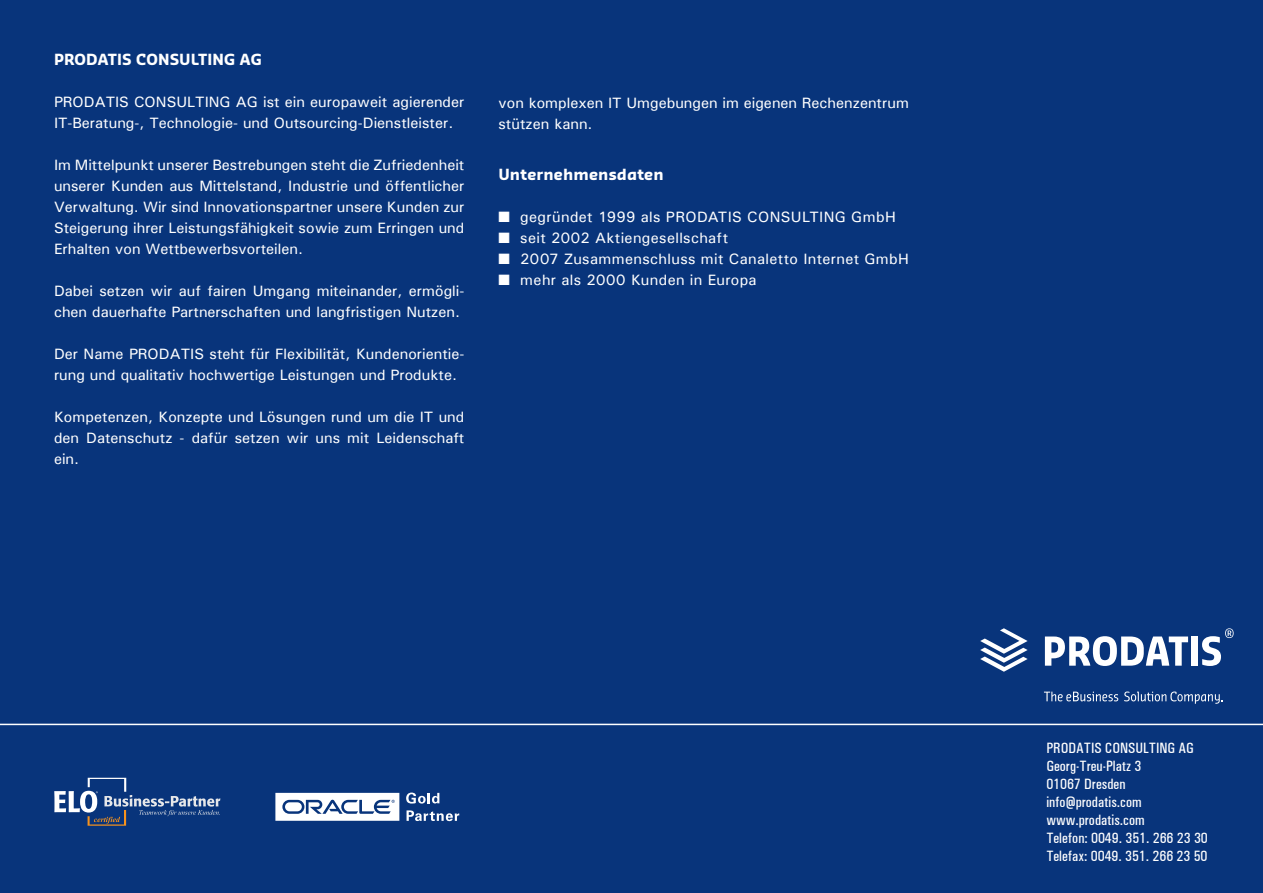
<style>
.page{position:relative;width:1263px;height:893px;background:#08347b}
.page>*{position:absolute;margin:0;border:0;box-sizing:border-box;transform-origin:0 0}
.t1{font:500 15px/21px "Univers";color:#fff}
.t2{font:500 condensed 15px/18px "Univers";color:#fff}
.t3{font:500 15px "Univers";letter-spacing:.025em;color:#fff}
.t4{font:500 15px "Univers";letter-spacing:.02em;color:#fff}
.t5{font:700 15px "Sansa";letter-spacing:.01em;color:#fff}
</style>
<div class="page">
<hr style="left:0;top:724px;width:1263px;height:1px;background:#fff">
<svg style="left:1045px;top:636px;width:143px;height:30px"></svg>
<div style="left:1191px;top:636px;width:6px;height:30px;background:#fff"></div>
<svg style="left:1202px;top:628px;width:31px;height:38px"></svg>
<svg style="left:980px;top:628px;width:47px;height:44px"></svg>
<svg style="left:1044px;top:692px;width:74px;height:9px"></svg>
<svg style="left:1124px;top:691px;width:98px;height:13px"></svg>
<svg style="left:54px;top:778px;width:166px;height:48px"></svg>
<svg style="left:406px;top:793px;width:33px;height:11px"></svg>
<svg style="left:275px;top:793px;width:124px;height:28px;background:#cfd7e5"></svg>
<svg style="left:406px;top:810px;width:53px;height:11px"></svg>
<p class="t5" style="left:54px;top:50px;width:209px">PRODATIS CONSULTING AG</p>
<p class="t1" style="left:54px;top:91px;width:412px">PRODATIS CONSULTING AG ist ein europaweit agierender<br>IT-Beratung-, Technologie- und Outsourcing-Dienstleister.</p>
<p class="t1" style="left:54px;top:154px;width:412px;text-align:justify">Im Mittelpunkt unserer Bestrebungen steht die Zufriedenheit unserer Kunden aus Mittelstand, Industrie und öffentlicher Verwaltung. Wir sind Innovationspartner unsere Kunden zur Steigerung ihrer Leistungsfähigkeit sowie zum Erringen und Erhalten von Wettbewerbsvorteilen.</p>
<p class="t1" style="left:54px;top:280px;width:412px">Dabei setzen wir auf fairen Umgang miteinander, ermögli&shy;chen dauerhafte Partnerschaften und langfristigen Nutzen.</p>
<p class="t1" style="left:54px;top:343px;width:412px">Der Name PRODATIS steht für Flexibilität, Kundenorientie&shy;rung und qualitativ hochwertige Leistungen und Produkte.</p>
<p class="t1" style="left:54px;top:406px;width:412px;text-align:justify">Kompetenzen, Konzepte und Lösungen rund um die IT und den Datenschutz - dafür setzen wir uns mit Leidenschaft ein.</p>
<p class="t1" style="left:498px;top:92px;width:412px">von komplexen IT Umgebungen im eigenen Rechenzentrum stützen kann.</p>
<p class="t5" style="left:498px;top:164px;width:167px">Unternehmensdaten</p>
<p class="t3" style="left:498px;top:207px;width:399px">■ gegründet 1999 als PRODATIS CONSULTING GmbH</p>
<p class="t4" style="left:498px;top:228px;width:231px">■ seit 2002 Aktiengesellschaft</p>
<p class="t3" style="left:498px;top:249px;width:412px">■ 2007 Zusammenschluss mit Canaletto Internet GmbH</p>
<p class="t4" style="left:498px;top:270px;width:260px">■ mehr als 2000 Kunden in Europa</p>
<p class="t2" style="left:1046px;top:738px;width:163px">PRODATIS CONSULTING AG<br>Georg-Treu-Platz 3<br>01067 Dresden info@prodatis.com www.prodatis.com<br>Telefon: 0049. 351. 266 23 30<br>Telefax: 0049. 351. 266 23 50</p>
</div>
